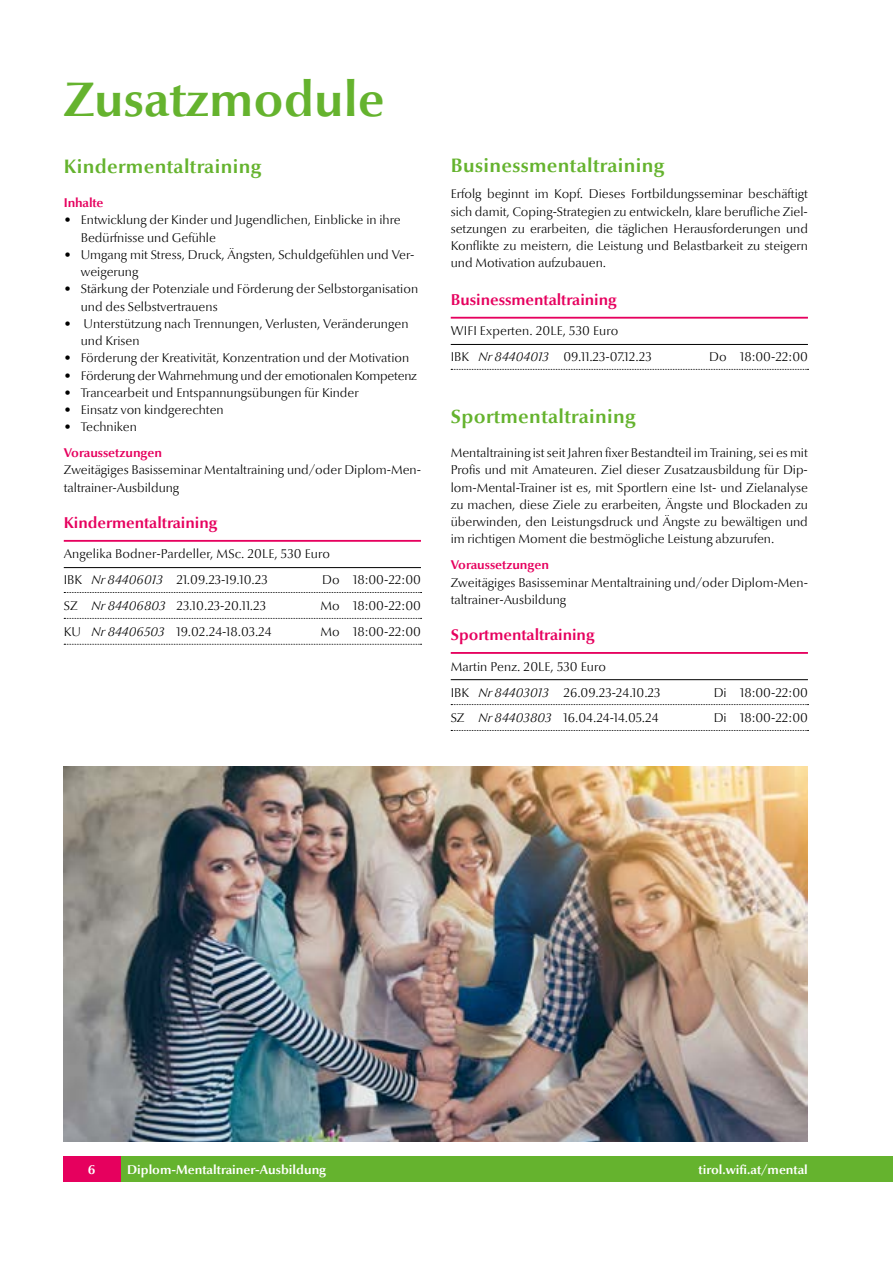
<style>
.page{position:relative;width:893px;height:1263px;background:#fff}
.page>*{position:absolute;margin:0;border:0;box-sizing:border-box;transform-origin:0 0}
.t1{font:700 49.5px "Optima Nova LT";color:#65b32e}
.t2{font:700 19.5px "Optima Nova LT";letter-spacing:.02em;color:#65b32e}
.t3{font:700 15.75px "Optima Nova LT";color:#e6005e}
.t4{font:300 12.75px/17.2px "Optima Nova LT";color:#000}
.t5{font:700 12.75px "Optima Nova LT";color:#fff}
.t6{font:300 12.75px "Optima Nova LT";letter-spacing:-.02em;color:#000}
.t7{font:700 12.75px "Optima Nova LT";color:#e6005e}
.s1{font-style:italic}
</style>
<div class="page">
<div style="left:121px;top:1156px;width:772px;height:26px;background:#65b32e"></div>
<div style="left:64px;top:1156px;width:57px;height:26px;background:#e6005e"></div>
<hr style="left:64px;top:540px;width:357px;height:2px;background:#e6005e">
<hr style="left:64px;top:567px;width:357px;height:1px;background:#000">
<svg style="left:64px;top:592px;width:358px;height:1px"></svg>
<svg style="left:64px;top:618px;width:358px;height:1px"></svg>
<svg style="left:64px;top:644px;width:358px;height:1px"></svg>
<hr style="left:451px;top:652px;width:357px;height:2px;background:#e6005e">
<hr style="left:451px;top:679px;width:357px;height:1px;background:#000">
<svg style="left:451px;top:704px;width:357px;height:1px"></svg>
<svg style="left:451px;top:730px;width:357px;height:1px"></svg>
<hr style="left:451px;top:317px;width:357px;height:2px;background:#e6005e">
<hr style="left:451px;top:344px;width:357px;height:1px;background:#000">
<svg style="left:451px;top:369px;width:357px;height:1px"></svg>
<img style="left:64px;top:767px;width:744px;height:375px">
<h1 class="t1" style="left:64px;top:70px;width:322px">Zusatzmodule</h1>
<h2 class="t2" style="left:64px;top:155px;width:199px">Kindermentaltraining</h2>
<p class="t7" style="left:64px;top:195px;width:41px">Inhalte</p>
<p class="t4" style="left:81px;top:212px;width:321px;text-indent:-17px">• Entwicklung der Kinder und Jugendlichen, Einblicke in ihre<br>Bedürfnisse und Gefühle</p>
<p class="t4" style="left:81px;top:246px;width:335px;text-indent:-17px">• Umgang mit Stress, Druck, Ängsten, Schuldgefühlen und Ver&shy;weigerung</p>
<p class="t4" style="left:81px;top:281px;width:339px;text-indent:-17px">• Stärkung der Potenziale und Förderung der Selbstorganisation und des Selbstvertrauens</p>
<p class="t4" style="left:81px;top:315px;width:329px;text-indent:-17px">• Unterstützung nach Trennungen, Verlusten, Veränderungen und Krisen</p>
<p class="t4" style="left:64px;top:350px;width:347px">• Förderung der Kreativität, Konzentration und der Motivation</p>
<p class="t6" style="left:64px;top:368px;width:355px">• Förderung der Wahrnehmung und der emotionalen Kompetenz</p>
<p class="t4" style="left:64px;top:384px;width:296px">• Trancearbeit und Entspannungsübungen für Kinder</p>
<p class="t4" style="left:64px;top:401px;width:161px">• Einsatz von kindgerechten</p>
<p class="t4" style="left:64px;top:419px;width:75px">• Techniken</p>
<p class="t7" style="left:64px;top:445px;width:100px">Voraussetzungen</p>
<p class="t4" style="left:64px;top:462px;width:359px">Zweitägiges Basisseminar Mentaltraining und/oder Diplom-Men&shy;taltrainer-Ausbildung</p>
<p class="t3" style="left:64px;top:514px;width:155px">Kindermentaltraining</p>
<p class="t4" style="left:64px;top:541px;width:268px;line-height:26.1px">Angelika Bodner-Pardeller, MSc. 20LE, 530 Euro<br>IBK <span class="s1">Nr 84406013</span> 21.09.23-19.10.23</p>
<p class="t4" style="left:322px;top:572px;width:100px">Do 18:00-22:00</p>
<p class="t4" style="left:64px;top:598px;width:204px">SZ <span class="s1">Nr 84406803</span> 23.10.23-20.11.23</p>
<p class="t4" style="left:321px;top:598px;width:102px">Mo 18:00-22:00</p>
<p class="t4" style="left:64px;top:623px;width:209px">KU <span class="s1">Nr 84406503</span> 19.02.24-18.03.24</p>
<p class="t4" style="left:321px;top:623px;width:102px">Mo 18:00-22:00</p>
<h2 class="t2" style="left:451px;top:154px;width:215px">Businessmentaltraining</h2>
<p class="t4" style="left:451px;top:186px;width:359px;text-align:justify">Erfolg beginnt im Kopf. Dieses Fortbildungsseminar beschäftigt sich damit, Coping-Strategien zu entwickeln, klare berufliche Ziel&shy;setzungen zu erarbeiten, die täglichen Herausforderungen und Konflikte zu meistern, die Leistung und Belastbarkeit zu steigern und Motivation aufzubauen.</p>
<p class="t3" style="left:451px;top:291px;width:167px">Businessmentaltraining</p>
<p class="t4" style="left:451px;top:318px;width:202px;line-height:26.1px">WIFI Experten. 20LE, 530 Euro<br>IBK <span class="s1">Nr 84404013</span> 09.11.23-07.12.23</p>
<p class="t4" style="left:709px;top:349px;width:100px">Do 18:00-22:00</p>
<h2 class="t2" style="left:451px;top:405px;width:186px">Sportmentaltraining</h2>
<p class="t4" style="left:451px;top:444px;width:359px;text-align:justify">Mentaltraining ist seit Jahren fixer Bestandteil im Training, sei es mit Profis und mit Amateuren. Ziel dieser Zusatzausbildung für Dip&shy;lom-Mental-Trainer ist es, mit Sportlern eine Ist- und Zielanalyse zu machen, diese Ziele zu erarbeiten, Ängste und Blockaden zu überwinden, den Leistungsdruck und Ängste zu bewältigen und im richtigen Moment die bestmögliche Leistung abzurufen.</p>
<p class="t7" style="left:451px;top:558px;width:100px">Voraussetzungen</p>
<p class="t4" style="left:451px;top:574px;width:359px">Zweitägiges Basisseminar Mentaltraining und/oder Diplom-Men&shy;taltrainer-Ausbildung</p>
<p class="t3" style="left:451px;top:626px;width:145px">Sportmentaltraining</p>
<p class="t4" style="left:451px;top:653px;width:211px;line-height:26.1px">Martin Penz. 20LE, 530 Euro<br>IBK <span class="s1">Nr 84403013</span> 26.09.23-24.10.23</p>
<p class="t4" style="left:714px;top:684px;width:96px">Di 18:00-22:00</p>
<p class="t4" style="left:451px;top:710px;width:209px">SZ <span class="s1">Nr 84403803</span> 16.04.24-14.05.24</p>
<p class="t4" style="left:714px;top:710px;width:96px">Di 18:00-22:00</p>
<p class="t5" style="left:88px;top:1162px;width:9px">6</p>
<p class="t5" style="left:127px;top:1162px;width:201px">Diplom-Mentaltrainer-Ausbildung</p>
<p class="t5" style="left:698px;top:1163px;width:111px">tirol.wifi.at/mental</p>
</div>
